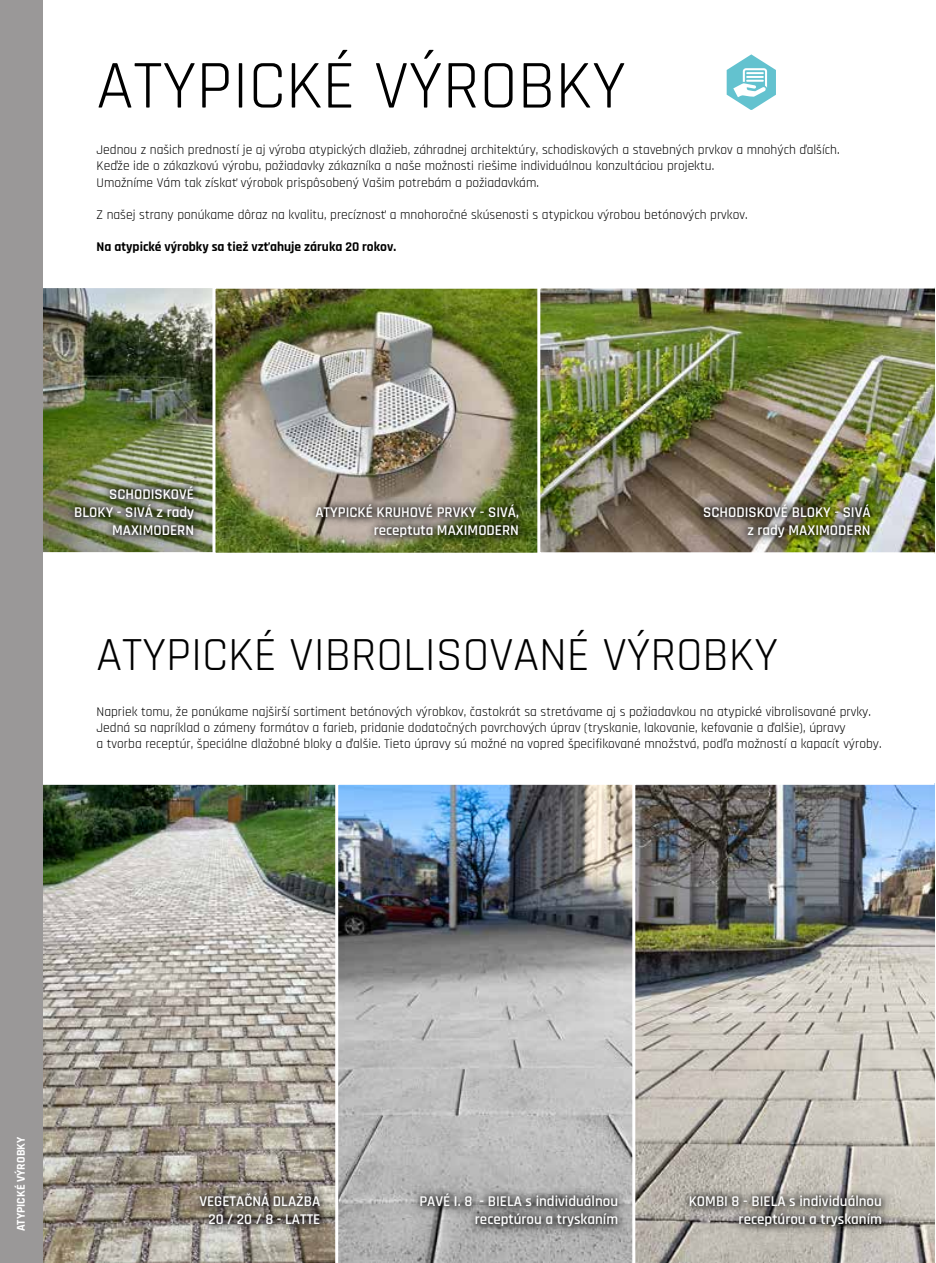
<style>
.page{position:relative;width:936px;height:1263px;background:#fff}
.page>*{position:absolute;margin:0;border:0;box-sizing:border-box;transform-origin:0 0}
.t1{font:69px "Rajdhani";color:#000}
.t2{font:48px "Rajdhani";color:#000}
.t3{font:600 15px/18px "Rajdhani";color:#fff;text-align:right}
.t4{font:13.5px/16.2px "Rajdhani";color:#000}
.t5{font:700 13.5px "Rajdhani";color:#000}
.t6{font:700 12px "Rajdhani";color:#fff}
</style>
<div class="page">
<img style="left:43px;top:784px;width:292px;height:479px">
<img style="left:335px;top:784px;width:297px;height:479px">
<img style="left:632px;top:783px;width:303px;height:480px">
<img style="left:43px;top:289px;width:169px;height:262px">
<div style="left:39px;top:285px;width:182px;height:270px;border:3px solid #fff"></div>
<img style="left:216px;top:290px;width:321px;height:262px">
<div style="left:212px;top:286px;width:332px;height:270px;border:3px solid #fff"></div>
<img style="left:541px;top:290px;width:390px;height:261px">
<div style="left:537px;top:286px;width:398px;height:269px;border:3px solid #fff"></div>
<div style="left:680px;top:1186px;width:210px;height:49px;background:#000;opacity:.75"></div>
<div style="left:411px;top:1184px;width:215px;height:51px;background:#000;opacity:.75"></div>
<div style="left:190px;top:1184px;width:139px;height:49px;background:#000;opacity:.75"></div>
<svg style="left:726px;top:54px;width:49px;height:56px"></svg>
<div style="left:0;top:0;width:43px;height:1263px;background:#9a9898"></div>
<div style="left:66px;top:477px;width:137px;height:67px;background:#000;opacity:.75"></div>
<div style="left:306px;top:495px;width:221px;height:51px;background:#000;opacity:.75"></div>
<div style="left:694px;top:495px;width:185px;height:51px;background:#000;opacity:.75"></div>
<h1 class="t1" style="left:97px;top:46px;width:531px">ATYPICKÉ VÝROBKY</h1>
<p class="t4" style="left:97px;top:142px;width:744px">Jednou z našich predností je aj výroba atypických dlažieb, záhradnej architektúry, schodiskových a stavebných prvkov a mnohých ďalších.<br>Keďže ide o zákazkovú výrobu, požiadavky zákazníka a naše možnosti riešime individuálnou konzultáciou projektu.<br>Umožníme Vám tak získať výrobok prispôsobený Vašim potrebám a požiadavkám.</p>
<p class="t4" style="left:97px;top:207px;width:652px">Z našej strany ponúkame dôraz na kvalitu, precíznosť a mnohoročné skúsenosti s atypickou výrobou betónových prvkov.</p>
<p class="t5" style="left:97px;top:239px;width:301px">Na atypické výrobky sa tiež vzťahuje záruka 20 rokov.</p>
<p class="t3" style="left:74px;top:485px;width:121px">SCHODISKOVÉ<br>BLOKY - SIVÁ z rady<br>MAXIMODERN</p>
<p class="t3" style="left:315px;top:503px;width:205px">ATYPICKÉ KRUHOVÉ PRVKY - SIVÁ, receptuta MAXIMODERN</p>
<p class="t3" style="left:703px;top:503px;width:169px">SCHODISKOVÉ BLOKY - SIVÁ z rady MAXIMODERN</p>
<h2 class="t2" style="left:97px;top:627px;width:683px">ATYPICKÉ VIBROLISOVANÉ VÝROBKY</h2>
<p class="t4" style="left:97px;top:704px;width:786px">Napriek tomu, že ponúkame najširší sortiment betónových výrobkov, častokrát sa stretávame aj s požiadavkou na atypické vibrolisované prvky.<br>Jedná sa napríklad o zámeny formátov a farieb, pridanie dodatočných povrchových úprav (tryskanie, lakovanie, kefovanie a ďalšie), úpravy<br>a tvorba receptúr, špeciálne dlažobné bloky a ďalšie. Tieto úpravy sú možné na vopred špecifikované množstvá, podľa možností a kapacít výroby.</p>
<p class="t6" style="left:14px;top:1231px;width:96px;rotate:-90deg">ATYPICKÉ VÝROBKY</p>
<p class="t3" style="left:199px;top:1192px;width:122px">VEGETAČNÁ DLAŽBA<br>20 / 20 / 8 - LATTE</p>
<p class="t3" style="left:419px;top:1192px;width:200px">PAVÉ I. 8 - BIELA s individuálnou receptúrou a tryskaním</p>
<p class="t3" style="left:688px;top:1192px;width:195px">KOMBI 8 - BIELA s individuálnou receptúrou a tryskaním</p>
</div>
